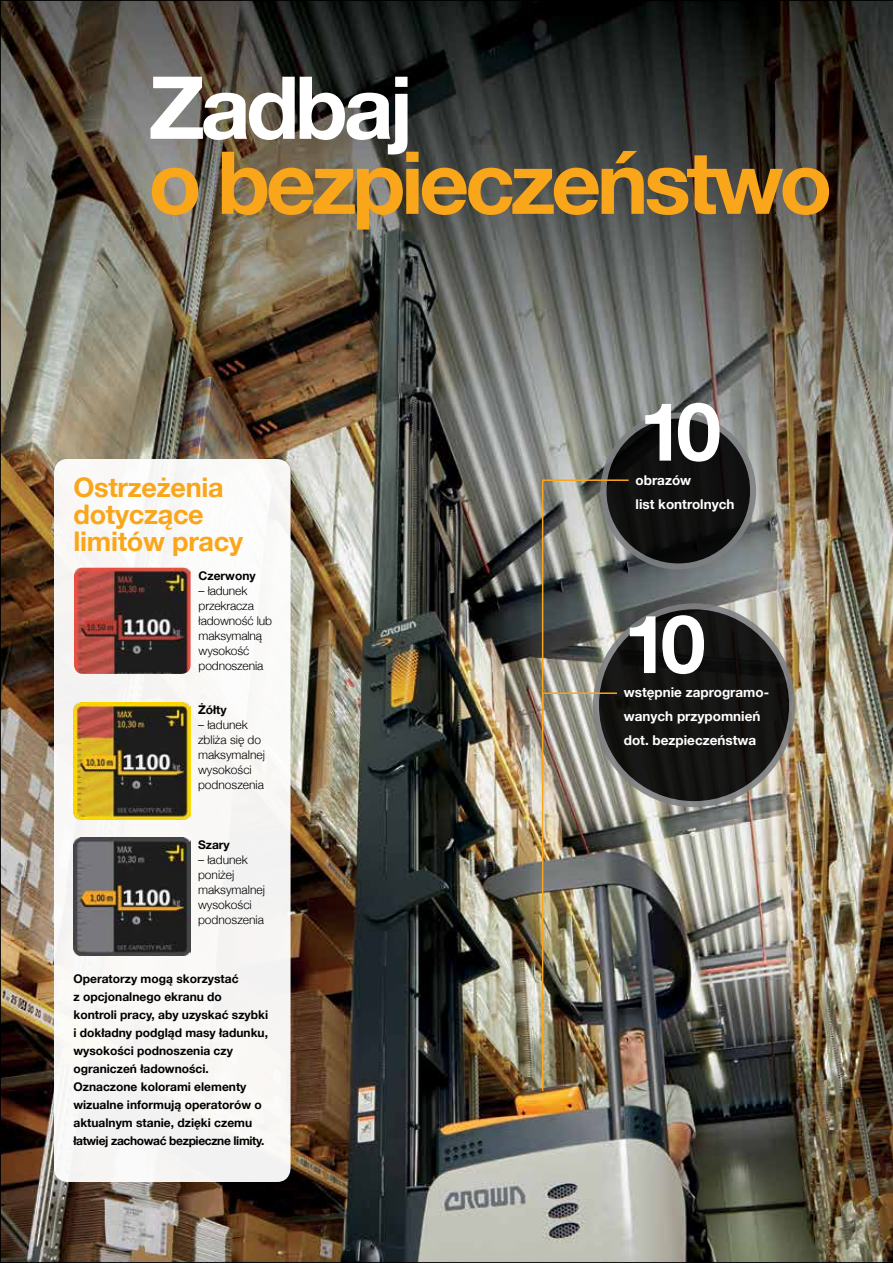
<style>
.page{position:relative;width:893px;height:1263px;background:#fff}
.page>*{position:absolute;margin:0;border:0;box-sizing:border-box;transform-origin:0 0}
.t1{font:700 87px "Helvetica Neue";letter-spacing:-.05em;color:#faa61a}
.t2{font:700 87px "Helvetica Neue";letter-spacing:-.05em;color:#fff}
.t3{font:700 81px "Helvetica Neue";color:#fff}
.t4{font:700 27px/27px "Helvetica Neue";letter-spacing:-.01em;color:#faa61a}
.t5{font:700 13.5px/24px "Helvetica Neue";color:#fff}
.t6{font:700 12px/18px "Helvetica Neue";color:#000}
.t7{font:300 12px/15px "Helvetica Neue";color:#000}
</style>
<div class="page">
<img style="left:0;top:0;width:893px;height:1263px">
<h1 class="t2" style="left:148px;top:54px;width:267px">Zadbaj</h1>
<h1 class="t1" style="left:148px;top:129px;width:685px">o bezpieczeństwo</h1>
<h3 class="t4" style="left:73px;top:474px;width:171px">Ostrzeżenia dotyczące limitów pracy</h3>
<p class="t6" style="left:199px;top:566px;width:59px">Czerwony</p>
<p class="t7" style="left:199px;top:583px;width:75px">– ładunek przekracza ładowność lub maksymalną wysokość podnoszenia</p>
<p class="t6" style="left:198px;top:701px;width:30px">Żółty</p>
<p class="t7" style="left:198px;top:717px;width:68px">– ładunek zbliża się do maksymalnej wysokości podnoszenia</p>
<p class="t6" style="left:198px;top:836px;width:33px">Szary</p>
<p class="t7" style="left:198px;top:852px;width:68px">– ładunek poniżej maksymalnej wysokości podnoszenia</p>
<p class="t6" style="left:73px;top:970px;width:196px">Operatorzy mogą skorzystać<br>z opcjonalnego ekranu do kontroli pracy, aby uzyskać szybki i dokładny podgląd masy ładunku, wysokości podnoszenia czy ograniczeń ładowności.<br>Oznaczone kolorami elementy wizualne informują operatorów o aktualnym stanie, dzięki czemu łatwiej zachować bezpieczne limity.</p>
<h2 class="t3" style="left:639px;top:382px;width:83px">10</h2>
<p class="t5" style="left:635px;top:467px;width:100px">obrazów<br>list kontrolnych</p>
<h2 class="t3" style="left:624px;top:594px;width:83px">10</h2>
<p class="t5" style="left:624px;top:680px;width:147px">wstępnie zaprogramo&shy;wanych przypomnień dot. bezpieczeństwa</p>
</div>
